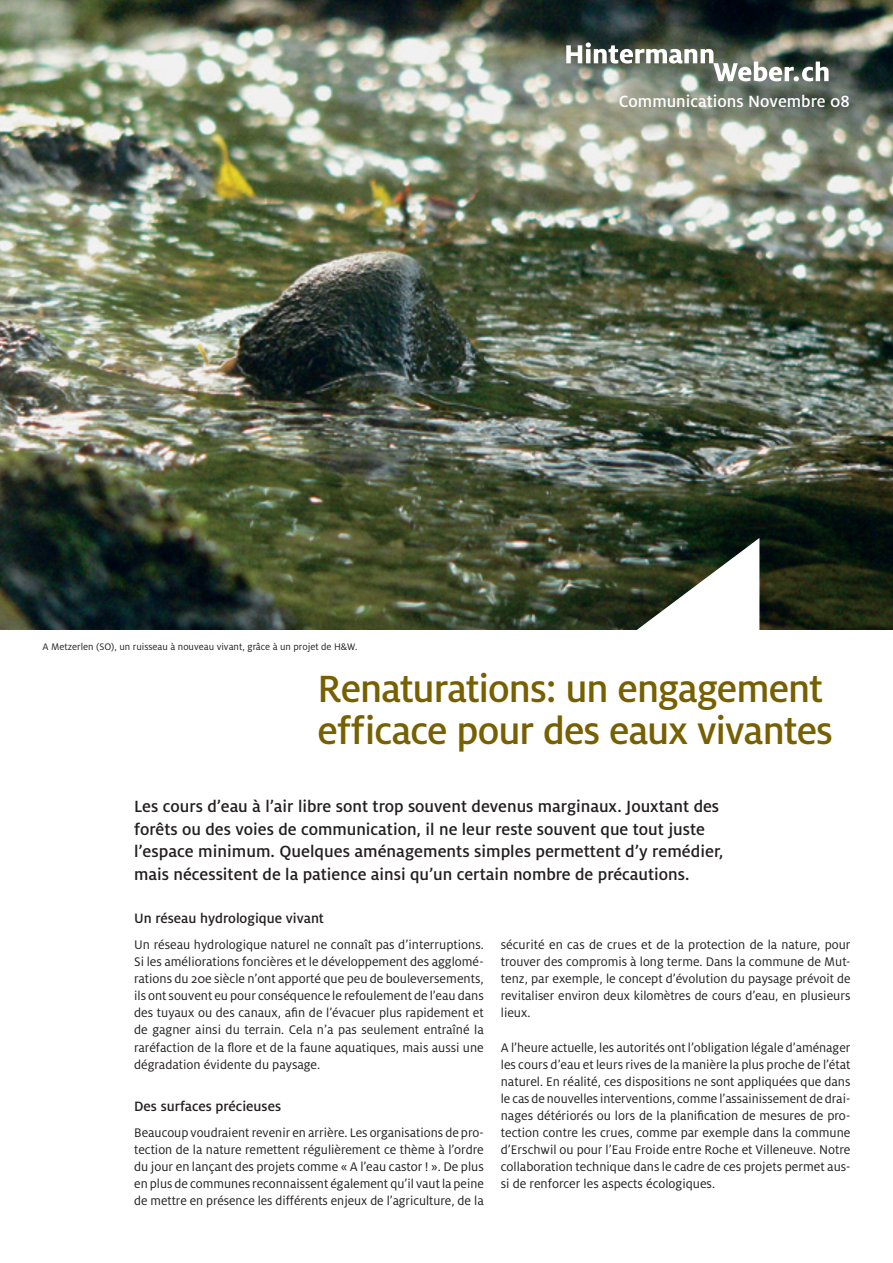
<style>
.page{position:relative;width:893px;height:1263px;background:#fff}
.page>*{position:absolute;margin:0;border:0;box-sizing:border-box;transform-origin:0 0}
.TITEL_28__28{font:500 42px/42px "Milo";letter-spacing:-.025em;color:#766000}
.Lead{font:500 18px/22.5px "Milo";color:#231f20}
.t1{font:500 18px "Milo";color:#fff}
.kleiner_Titel{font:500 15px "Milo";color:#231f20}
.lauf_grösser_9_5___1{font:13.8px/17.1px "Milo";color:#231f20;text-align:justify}
.Bildlegende{font:10.5px "Milo";color:#231f20}
</style>
<div class="page">
<img style="left:0;top:0;width:893px;height:629px">
<img style="left:566px;top:43px;width:263px;height:38px">
<img style="left:590px;top:536px;width:170px;height:94px">
<p class="Bildlegende" style="left:43px;top:640px;width:316px">A Metzerlen (SO), un ruisseau à nouveau vivant, grâce à un projet de H&amp;W.</p>
<p class="t1" style="left:619px;top:91px;width:232px">Communications Novembre 08</p>
<p class="TITEL_28__28" style="left:317px;top:668px;width:517px">Renaturations: un engagement efficace pour des eaux vivantes</p>
<p class="Lead" style="left:134px;top:795px;width:591px">Les cours d’eau à l’air libre sont trop souvent devenus marginaux. Jouxtant des forêts ou des voies de communication, il ne leur reste souvent que tout juste l’espace minimum. Quelques aménagements simples permettent d’y remédier, mais nécessitent de la patience ainsi qu’un certain nombre de précautions.</p>
<p class="kleiner_Titel" style="left:134px;top:910px;width:191px">Un réseau hydrologique vivant</p>
<p class="lauf_grösser_9_5___1" style="left:134px;top:936px;width:351px">Un réseau hydrologique naturel ne connaît pas d’interruptions.<br>Si les améliorations foncières et le développement des agglomé&shy;rations du 20e siècle n’ont apporté que peu de bouleversements, ils ont souvent eu pour conséquence le refoulement de l’eau dans des tuyaux ou des canaux, afin de l’évacuer plus rapidement et de gagner ainsi du terrain. Cela n’a pas seulement entraîné la raréfaction de la flore et de la faune aquatiques, mais aussi une dégradation évidente du paysage.</p>
<p class="kleiner_Titel" style="left:134px;top:1098px;width:148px">Des surfaces précieuses</p>
<p class="lauf_grösser_9_5___1" style="left:134px;top:1124px;width:351px">Beaucoup voudraient revenir en arrière. Les organisations de pro&shy;tection de la nature remettent régulièrement ce thème à l’ordre du jour en lançant des projets comme « A l’eau castor ! ». De plus en plus de communes reconnaissent également qu’il vaut la peine de mettre en présence les différents enjeux de l’agriculture, de la</p>
<p class="lauf_grösser_9_5___1" style="left:501px;top:936px;width:351px">sécurité en cas de crues et de la protection de la nature, pour trouver des compromis à long terme. Dans la commune de Mut&shy;tenz, par exemple, le concept d’évolution du paysage prévoit de revitaliser environ deux kilomètres de cours d’eau, en plusieurs lieux.</p>
<p class="lauf_grösser_9_5___1" style="left:501px;top:1038px;width:351px">A l’heure actuelle, les autorités ont l’obligation légale d’aménager les cours d’eau et leurs rives de la manière la plus proche de l’état naturel. En réalité, ces dispositions ne sont appliquées que dans le cas de nouvelles interventions, comme l’assainissement de drai&shy;nages détériorés ou lors de la planification de mesures de pro&shy;tection contre les crues, comme par exemple dans la commune d’Erschwil ou pour l’Eau Froide entre Roche et Villeneuve. Notre collaboration technique dans le cadre de ces projets permet aus&shy;si de renforcer les aspects écologiques.</p>
</div>
